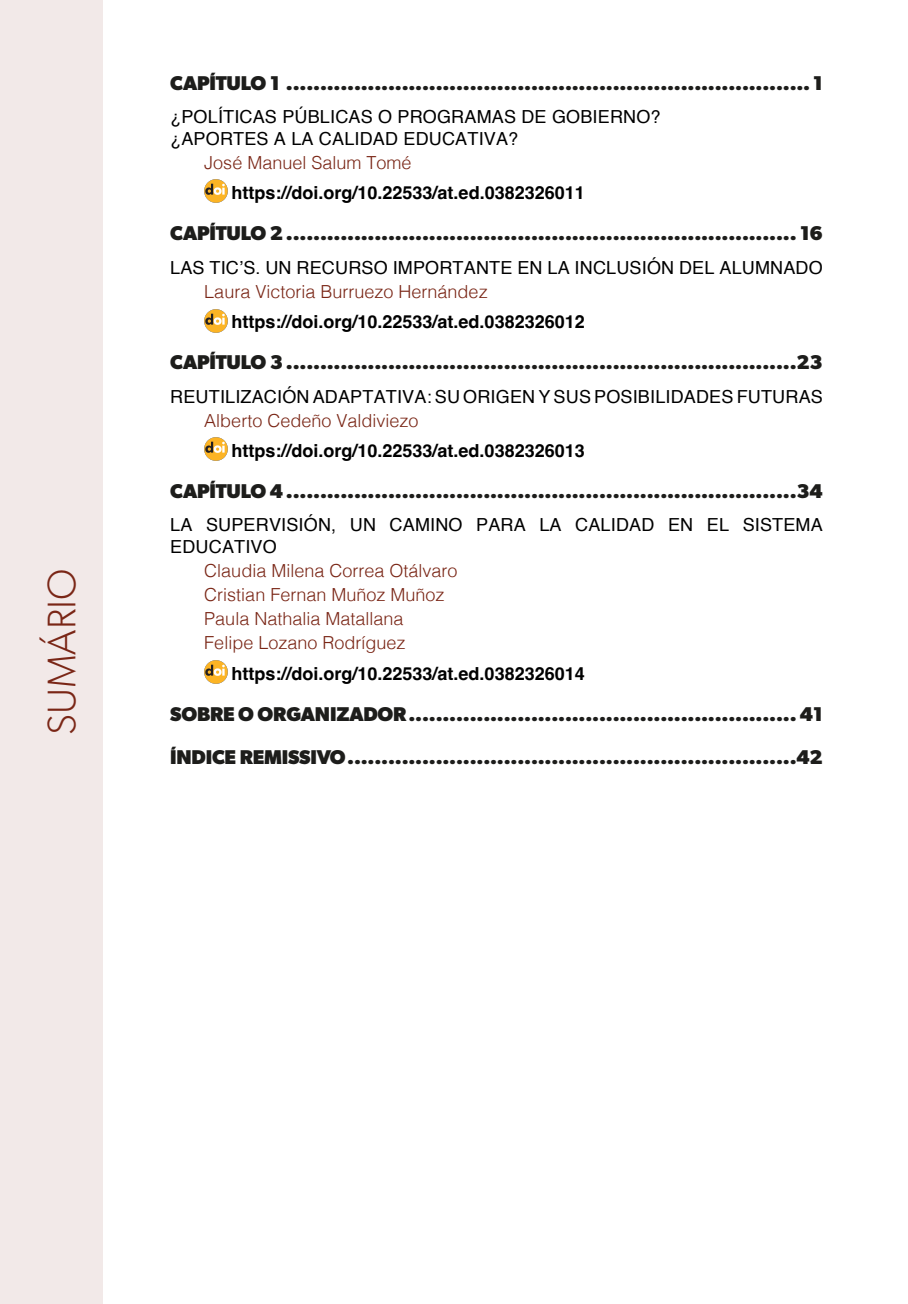
<style>
.page{position:relative;width:908px;height:1304px;background:#fff}
.page>*{position:absolute;margin:0;border:0;box-sizing:border-box;transform-origin:0 0}
.t1{font:300 40px "Gibson";color:#7a2616}
.t2{font:700 20px/43px "Gibson";letter-spacing:-.01em;color:#1d1d1b}
.t3{font:18px/22px "Helvetica";letter-spacing:.01em;color:#000}
.t4{font:300 18px/24px "Helvetica";color:#7a2616}
.t5{font:700 18px "Helvetica";color:#000}
</style>
<div class="page">
<div style="left:0;top:0;width:103px;height:1304px;background:#f2e9e8"></div>
<img style="left:204px;top:180px;width:23px;height:23px">
<img style="left:204px;top:309px;width:23px;height:23px">
<img style="left:204px;top:438px;width:23px;height:23px">
<img style="left:204px;top:661px;width:23px;height:23px">
<h1 class="t1" style="left:37px;top:735px;width:167px;rotate:-90deg">SUMÁRIO</h1>
<p class="t2" style="left:170px;top:61px;width:653px">CAPÍTULO 1 ............................................................................. 1</p>
<p class="t3" style="left:170px;top:106px;width:491px">¿POLÍTICAS PÚBLICAS O PROGRAMAS DE GOBIERNO? ¿APORTES A LA CALIDAD EDUCATIVA?</p>
<p class="t4" style="left:204px;top:149px;width:207px">José Manuel Salum Tomé</p>
<p class="t5" style="left:231px;top:182px;width:355px">https://doi.org/10.22533/at.ed.0382326011</p>
<p class="t2" style="left:170px;top:212px;width:653px">CAPÍTULO 2 ........................................................................... 16</p>
<p class="t3" style="left:170px;top:257px;width:653px">LAS TIC’S. UN RECURSO IMPORTANTE EN LA INCLUSIÓN DEL ALUMNADO</p>
<p class="t4" style="left:204px;top:278px;width:285px">Laura Victoria Burruezo Hernández</p>
<p class="t5" style="left:231px;top:311px;width:355px">https://doi.org/10.22533/at.ed.0382326012</p>
<p class="t2" style="left:170px;top:340px;width:653px">CAPÍTULO 3 ...........................................................................23</p>
<p class="t3" style="left:170px;top:386px;width:653px">REUTILIZACIÓN ADAPTATIVA: SU ORIGEN Y SUS POSIBILIDADES FUTURAS</p>
<p class="t4" style="left:204px;top:407px;width:216px">Alberto Cedeño Valdiviezo</p>
<p class="t5" style="left:231px;top:440px;width:355px">https://doi.org/10.22533/at.ed.0382326013</p>
<p class="t2" style="left:170px;top:469px;width:653px">CAPÍTULO 4 ...........................................................................34</p>
<p class="t3" style="left:170px;top:515px;width:653px">LA SUPERVISIÓN, UN CAMINO PARA LA CALIDAD EN EL SISTEMA<br>EDUCATIVO</p>
<p class="t4" style="left:204px;top:558px;width:255px">Claudia Milena Correa Otálvaro<br>Cristian Fernan Muñoz Muñoz<br>Paula Nathalia Matallana<br>Felipe Lozano Rodríguez</p>
<p class="t5" style="left:231px;top:662px;width:355px">https://doi.org/10.22533/at.ed.0382326014</p>
<p class="t2" style="left:170px;top:692px;width:653px">SOBRE O ORGANIZADOR......................................................... 41<br>ÍNDICE REMISSIVO..................................................................42</p>
</div>
